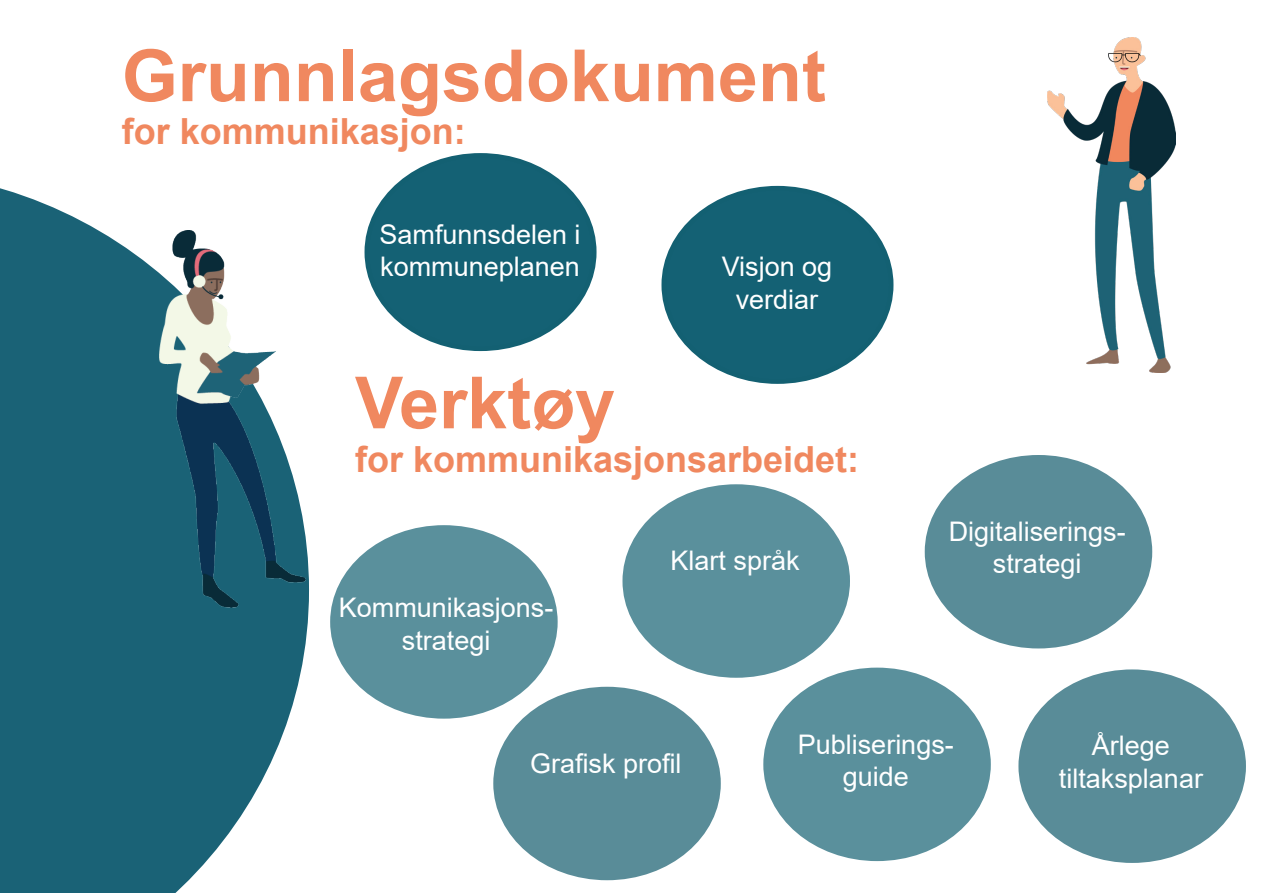
<style>
.page{position:relative;width:1263px;height:893px;background:#fff}
.page>*{position:absolute;margin:0;border:0;box-sizing:border-box;transform-origin:0 0}
.t1{font:700 72px "Arial";color:#f0885f}
.t2{font:700 36px "Arial";color:#f0885f}
.t3{font:27px/32.4px "Arial";color:#fff;text-align:center}
</style>
<div class="page">
<svg style="left:0;top:188px;width:309px;height:705px;fill:#1a6276"></svg>
<div style="left:664px;top:188px;width:227px;height:194px;background:#146174;border-radius:50%"></div>
<img style="left:1047px;top:38px;width:128px;height:334px">
<div style="left:622px;top:484px;width:228px;height:194px;background:#5a909c;border-radius:50%"></div>
<div style="left:925px;top:455px;width:227px;height:193px;background:#598c98;border-radius:50%"></div>
<div style="left:493px;top:687px;width:228px;height:193px;background:#598c98;border-radius:50%"></div>
<img style="left:159px;top:230px;width:147px;height:378px">
<div style="left:763px;top:668px;width:228px;height:193px;background:#5a909c;border-radius:50%"></div>
<div style="left:330px;top:525px;width:228px;height:194px;background:#5a909c;border-radius:50%"></div>
<div style="left:1018px;top:669px;width:228px;height:194px;background:#598c98;border-radius:50%"></div>
<div style="left:367px;top:155px;width:227px;height:194px;background:#146174;border-radius:50%"></div>
<p class="t1" style="left:122px;top:25px;width:706px">Grunnlagsdokument</p>
<p class="t2" style="left:122px;top:106px;width:346px">for kommunikasjon:</p>
<p class="t3" style="left:379px;top:218px;width:202px;text-align:left">Samfunnsdelen i kommuneplanen</p>
<p class="t3" style="left:722px;top:250px;width:112px">Visjon og verdiar</p>
<p class="t1" style="left:355px;top:352px;width:262px">Verktøy</p>
<p class="t2" style="left:355px;top:433px;width:506px">for kommunikasjonsarbeidet:</p>
<p class="t3" style="left:339px;top:591px;width:216px">Kommunikasjons-</p>
<p class="t3" style="left:402px;top:624px;width:90px">strategi</p>
<p class="t3" style="left:670px;top:544px;width:131px">Klart språk</p>
<p class="t3" style="left:949px;top:515px;width:179px">Digitaliserings&shy;strategi</p>
<p class="t3" style="left:530px;top:747px;width:153px">Grafisk profil</p>
<p class="t3" style="left:798px;top:728px;width:158px">Publiserings&shy;guide</p>
<p class="t3" style="left:1092px;top:729px;width:80px">Årlege</p>
<p class="t3" style="left:1059px;top:762px;width:146px">tiltaksplanar</p>
</div>
